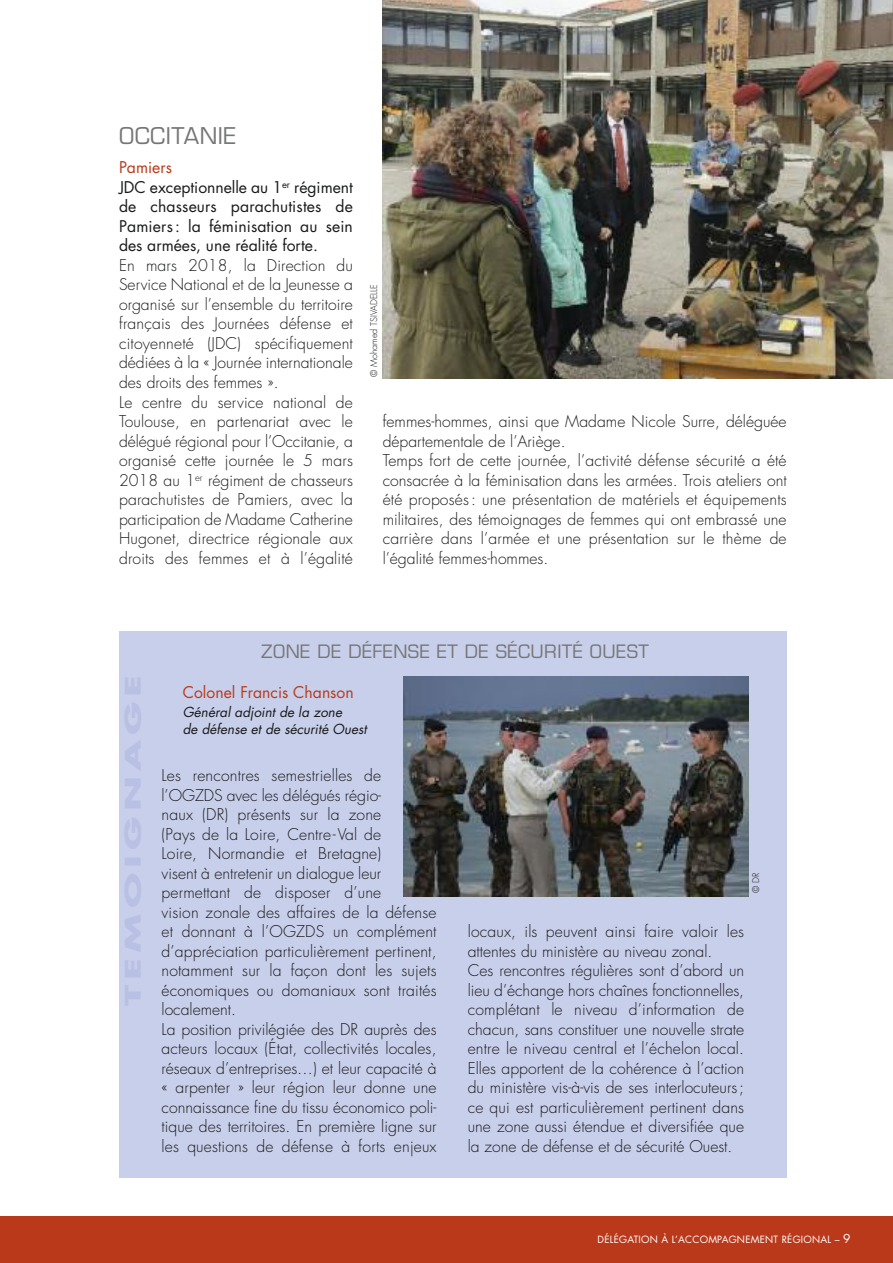
<style>
.page{position:relative;width:893px;height:1263px;background:#fff}
.page>*{position:absolute;margin:0;border:0;box-sizing:border-box;transform-origin:0 0}
.t1{font:22.5px "Eurostile";letter-spacing:.025em;color:#757676}
.t2{font:18px "Eurostile";letter-spacing:.025em;color:#757676}
.t3{font:300 15.75px/19.5px "Futura";letter-spacing:.01em;color:#191a1b}
.t4{font:15.75px/19.5px "Futura";letter-spacing:.005em;color:#191a1b}
.t5{font:15.75px "Futura";color:#b9391a}
.t6{font:italic 13.5px/17.7px "Futura";color:#191a1b}
.t7{font:9.75px "Futura";letter-spacing:.025em;color:#fff}
.t8{font:300 9px "Futura";color:#191a1b}
.s1{color:#b9391a}
.s2{font-size:12px}
</style>
<div class="page">
<div style="left:0;top:1216px;width:893px;height:47px;background:#b9391a"></div>
<div style="left:119px;top:631px;width:668px;height:547px;background:#c8cfea"></div>
<img style="left:383px;top:0;width:510px;height:379px">
<img style="left:404px;top:676px;width:344px;height:220px">
<h1 class="t1" style="left:119px;top:128px;width:119px">OCCITANIE</h1>
<p class="t4" style="left:119px;top:159px;width:235px"><span class="s1">Pamiers<br></span>JDC exceptionnelle au 1<sup>er</sup> régiment de chasseurs parachutistes de<br>Pamiers: la féminisation au sein des armées, une réalité forte.</p>
<p class="t3" style="left:119px;top:257px;width:235px">En mars 2018, la Direction du Service National et de la Jeunesse a organisé sur l’ensemble du territoire français des Journées défense et citoyenneté (JDC) spécifiquement dédiées à la « Journée internationale des droits des femmes ».<br>Le centre du service national de Toulouse, en partenariat avec le délégué régional pour l’Occitanie, a organisé cette journée le 5 mars 2018 au 1<sup>er</sup> régiment de chasseurs parachutistes de Pamiers, avec la participation de Madame Catherine Hugonet, directrice régionale aux droits des femmes et à l’égalité</p>
<p class="t8" style="left:370px;top:377px;width:94px;rotate:-90deg">© Mohamed TSIVADELLE</p>
<p class="t3" style="left:383px;top:413px;width:405px">femmes-hommes, ainsi que Madame Nicole Surre, déléguée départementale de l’Ariège.<br>Temps fort de cette journée, l’activité défense sécurité a été consacrée à la féminisation dans les armées. Trois ateliers ont été proposés: une présentation de matériels et équipements militaires, des témoignages de femmes qui ont embrassé une carrière dans l’armée et une présentation sur le thème de l’égalité femmes-hommes.</p>
<p class="t2" style="left:261px;top:644px;width:389px">ZONE DE DÉFENSE ET DE SÉCURITÉ OUEST</p>
<p class="t5" style="left:183px;top:685px;width:172px">Colonel Francis Chanson</p>
<p class="t6" style="left:183px;top:704px;width:185px">Général adjoint de la zone<br>de défense et de sécurité Ouest</p>
<p class="t3" style="left:162px;top:767px;width:277px">Les rencontres semestrielles de l’OGZDS avec les délégués régio-<br>naux (DR) présents sur la zone<br>(Pays de la Loire, Centre-Val de<br>Loire, Normandie et Bretagne)<br>visent à entretenir un dialogue leur permettant de disposer d’une<br>vision zonale des affaires de la défense et donnant à l’OGZDS un complément d’appréciation particulièrement pertinent, notamment sur la façon dont les sujets économiques ou domaniaux sont traités localement.<br>La position privilégiée des DR auprès des acteurs locaux (État, collectivités locales, réseaux d’entreprises…) et leur capacité à « arpenter » leur région leur donne une connaissance fine du tissu économico poli&shy;tique des territoires. En première ligne sur les questions de défense à forts enjeux</p>
<p class="t8" style="left:752px;top:893px;width:22px;rotate:-90deg">© DR</p>
<p class="t3" style="left:468px;top:923px;width:278px">locaux, ils peuvent ainsi faire valoir les attentes du ministère au niveau zonal.<br>Ces rencontres régulières sont d’abord un lieu d’échange hors chaînes fonctionnelles, complétant le niveau d’information de chacun, sans constituer une nouvelle strate entre le niveau central et l’échelon local.<br>Elles apportent de la cohérence à l’action du ministère vis-à-vis de ses interlocuteurs; ce qui est particulièrement pertinent dans une zone aussi étendue et diversifiée que la zone de défense et de sécurité Ouest.</p>
<p class="t7" style="left:598px;top:1235px;width:254px">DÉLÉGATION À L’ACCOMPAGNEMENT RÉGIONAL – <span class="s2">9</span></p>
</div>
